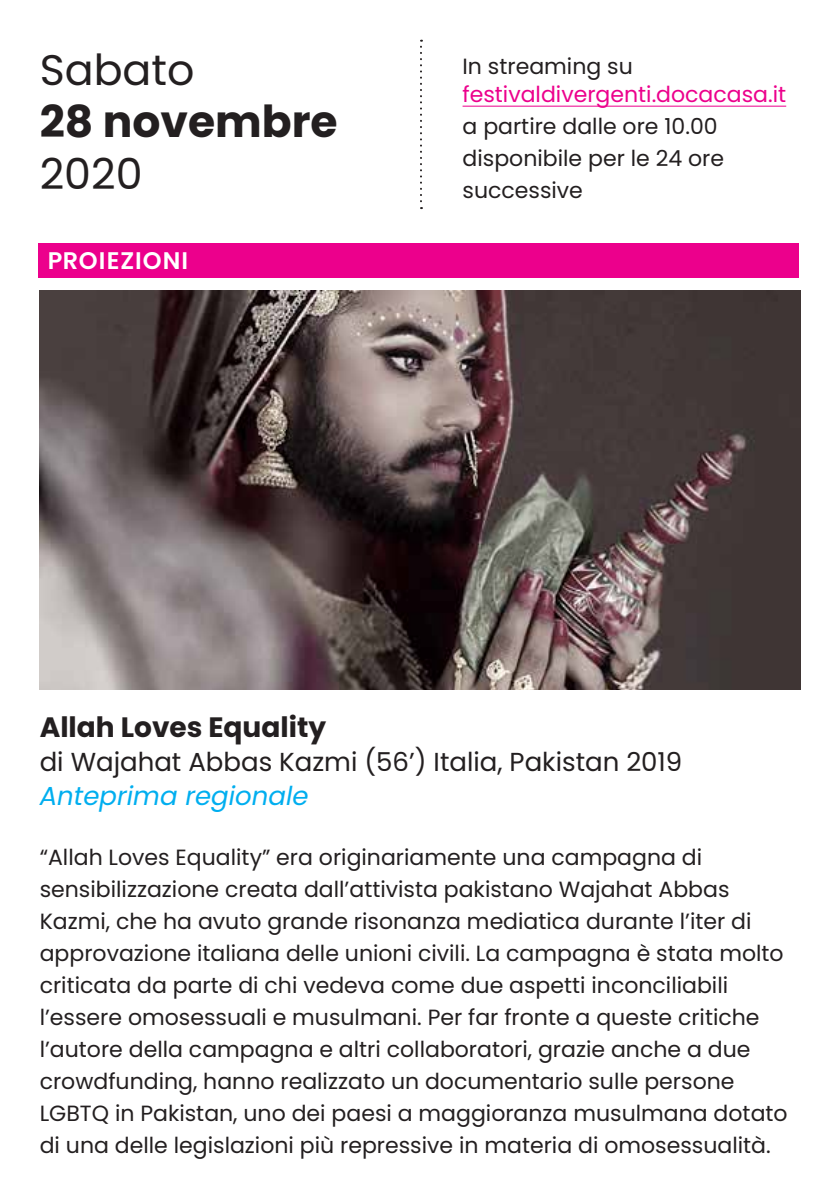
<style>
.page{position:relative;width:840px;height:1191px;background:#fff}
.page>*{position:absolute;margin:0;border:0;box-sizing:border-box;transform-origin:0 0}
.t1{font:700 44px "Poppins";color:#231f20}
.t2{font:42.6px "Poppins";color:#231f20}
.t3{font:700 28px "Poppins";color:#231f20}
.t4{font:26px "Poppins";color:#231f20}
.t5{font:italic 26px "Poppins";color:#00aeef}
.t6{font:600 24px "Poppins";letter-spacing:.045em;color:#fff}
.t7{font:22px/32px "Poppins";color:#231f20}
.t8{font:22px "Poppins";color:#ec008c}
</style>
<div class="page">
<div style="left:39px;top:244px;width:759px;height:34px;background:#ec008c"></div>
<svg style="left:420px;top:40px;width:2px;height:169px"></svg>
<hr style="left:462px;top:106px;width:323px;height:1px;background:#ec008c">
<img style="left:40px;top:290px;width:759px;height:399px">
<h2 class="t2" style="left:40px;top:45px;width:156px">Sabato</h2>
<h1 class="t1" style="left:40px;top:96px;width:299px">28 novembre</h1>
<h2 class="t2" style="left:40px;top:149px;width:104px">2020</h2>
<p class="t6" style="left:48px;top:247px;width:142px">PROIEZIONI</p>
<p class="t7" style="left:462px;top:51px;width:172px">In streaming su</p>
<p class="t8" style="left:462px;top:82px;width:325px">festivaldivergenti.docacasa.it</p>
<p class="t7" style="left:462px;top:111px;width:263px">a partire dalle ore 10.00 disponibile per le 24 ore successive</p>
<p class="t3" style="left:40px;top:710px;width:288px">Allah Loves Equality</p>
<p class="t4" style="left:40px;top:746px;width:643px">di Wajahat Abbas Kazmi (56’) Italia, Pakistan 2019</p>
<p class="t5" style="left:40px;top:780px;width:270px">Anteprima regionale</p>
<p class="t7" style="left:40px;top:841px;width:749px">“Allah Loves Equality” era originariamente una campagna di sensibilizzazione creata dall’attivista pakistano Wajahat Abbas Kazmi, che ha avuto grande risonanza mediatica durante l’iter di approvazione italiana delle unioni civili. La campagna è stata molto criticata da parte di chi vedeva come due aspetti inconciliabili l’essere omosessuali e musulmani. Per far fronte a queste critiche l’autore della campagna e altri collaboratori, grazie anche a due crowdfunding, hanno realizzato un documentario sulle persone LGBTQ in Pakistan, uno dei paesi a maggioranza musulmana dotato di una delle legislazioni più repressive in materia di omosessualità.</p>
</div>
